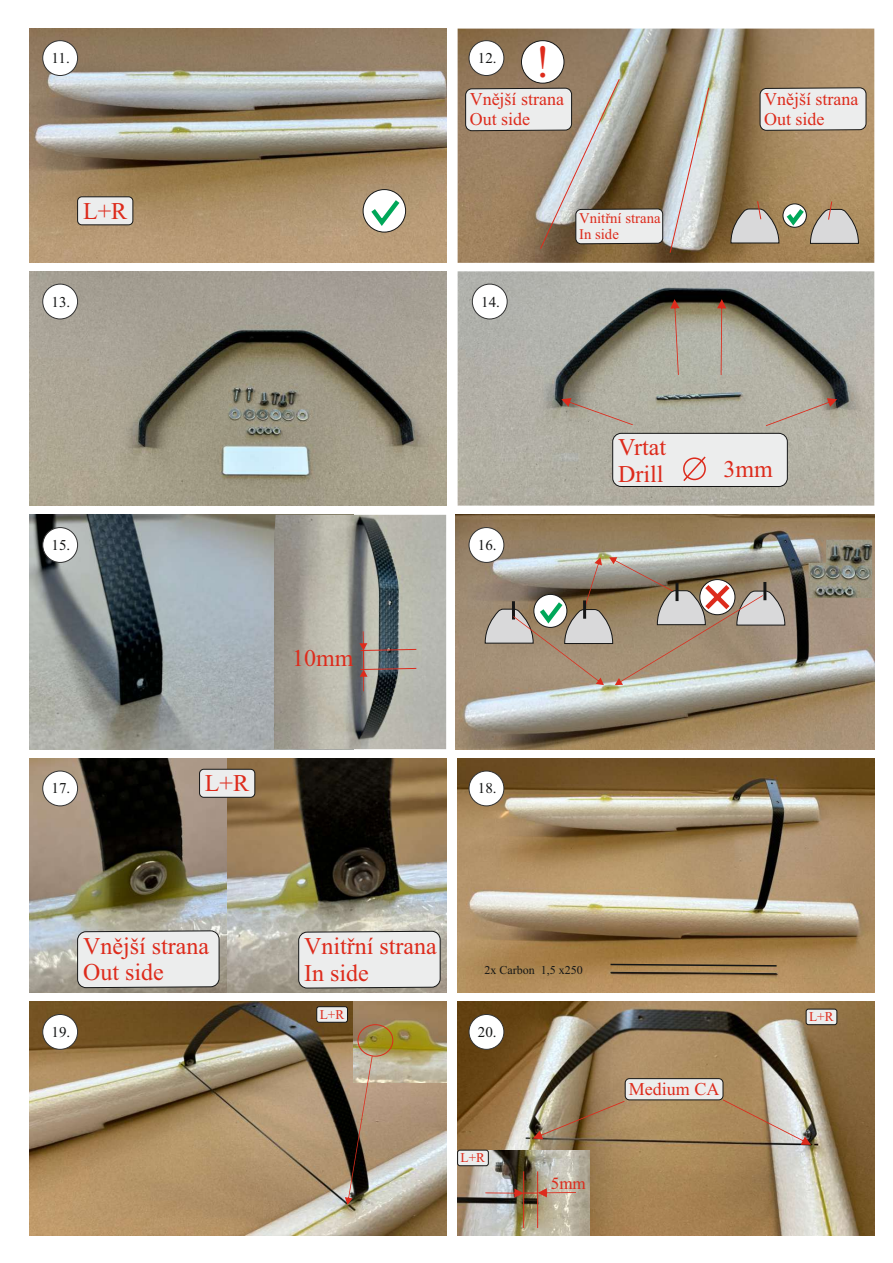
<style>
.page{position:relative;width:893px;height:1263px;background:#fff}
.page>*{position:absolute;margin:0;border:0;box-sizing:border-box;transform-origin:0 0}
.t1{font:45.9px "Times New Roman";color:#dd2b1c}
.t2{font:24px/26.5px "Times New Roman";color:#dd2b1c}
.t3{font:18px/20px "Times New Roman";color:#dd2b1c}
.t4{font:17.1px "Times New Roman";color:#dd2b1c}
.t5{font:15px "Times New Roman";color:#151616}
.t6{font:14.7px/16.4px "Times New Roman";color:#dd2b1c}
.t7{font:13.35px "Times New Roman";color:#dd2b1c}
.t8{font:12px "Times New Roman";color:#151616}
</style>
<div class="page">
<img style="left:458px;top:1002px;width:416px;height:233px">
<img style="left:29px;top:1002px;width:417px;height:233px">
<img style="left:458px;top:758px;width:416px;height:234px">
<img style="left:29px;top:758px;width:198px;height:234px">
<img style="left:456px;top:515px;width:418px;height:234px">
<img style="left:29px;top:515px;width:245px;height:234px">
<img style="left:458px;top:271px;width:416px;height:235px">
<img style="left:29px;top:271px;width:417px;height:235px">
<img style="left:458px;top:29px;width:416px;height:234px">
<img style="left:29px;top:29px;width:417px;height:234px">
<div style="left:42px;top:284px;width:36px;height:35px;background:#fff;border:1px solid #323232;border-radius:50%"></div>
<div style="left:42px;top:527px;width:36px;height:36px;background:#fff;border:1px solid #323232;border-radius:50%"></div>
<div style="left:42px;top:771px;width:36px;height:35px;background:#fff;border:1px solid #323232;border-radius:50%"></div>
<div style="left:472px;top:284px;width:36px;height:35px;background:#fff;border:1px solid #323232;border-radius:50%"></div>
<div style="left:469px;top:527px;width:35px;height:36px;background:#fff;border:1px solid #323232;border-radius:50%"></div>
<div style="left:469px;top:771px;width:35px;height:35px;background:#fff;border:1px solid #323232;border-radius:50%"></div>
<div style="left:42px;top:40px;width:36px;height:36px;background:#fff;border:1px solid #323232;border-radius:50%"></div>
<div style="left:469px;top:40px;width:35px;height:36px;background:#fff;border:1px solid #323232;border-radius:50%"></div>
<div style="left:42px;top:1014px;width:36px;height:36px;background:#fff;border:1px solid #323232;border-radius:50%"></div>
<div style="left:469px;top:1014px;width:35px;height:36px;background:#fff;border:1px solid #323232;border-radius:50%"></div>
<div style="left:77px;top:197px;width:56px;height:28px;background:#eceded;border:1px solid #151616;border-radius:4px"></div>
<svg style="left:363px;top:189px;width:43px;height:43px"></svg>
<svg style="left:367px;top:195px;width:37px;height:35px"></svg>
<div style="left:612px;top:433px;width:175px;height:54px;background:#eceded;border:1px solid #151616;border-radius:9px"></div>
<svg style="left:683px;top:456px;width:23px;height:25px"></svg>
<svg style="left:766px;top:398px;width:71px;height:28px;background:#b2a799"></svg>
<svg style="left:561px;top:398px;width:72px;height:27px;background:#ada294"></svg>
<svg style="left:670px;top:299px;width:10px;height:76px"></svg>
<svg style="left:717px;top:299px;width:9px;height:76px"></svg>
<img style="left:274px;top:515px;width:172px;height:234px">
<svg style="left:359px;top:631px;width:58px;height:60px;background:#898582"></svg>
<img style="left:227px;top:758px;width:219px;height:234px">
<svg style="left:298px;top:931px;width:142px;height:57px;background:#e2e3e3"></svg>
<div style="left:199px;top:769px;width:56px;height:28px;background:#eceded;border:1px solid #151616;border-radius:4px"></div>
<svg style="left:77px;top:930px;width:142px;height:58px;background:#e0e1e1"></svg>
<svg style="left:723px;top:1099px;width:88px;height:46px;background:#b19b82"></svg>
<div style="left:625px;top:1078px;width:98px;height:22px;background:#eceded;border:1px solid #151616;border-radius:4px"></div>
<svg style="left:760px;top:87px;width:106px;height:44px;background:#dededc"></svg>
<img style="left:669px;top:87px;width:41px;height:167px">
<svg style="left:465px;top:78px;width:198px;height:172px;background:#a89b88"></svg>
<div style="left:521px;top:40px;width:43px;height:43px;background:#fff;border:1px solid #151616;border-radius:50%"></div>
<svg style="left:730px;top:200px;width:129px;height:44px;background:#b2a691"></svg>
<svg style="left:484px;top:557px;width:302px;height:128px;background:#a69a89"></svg>
<img style="left:808px;top:540px;width:64px;height:58px">
<svg style="left:609px;top:963px;width:169px;height:11px;background:#886d46"></svg>
<img style="left:353px;top:1002px;width:93px;height:81px">
<div style="left:358px;top:1024px;width:35px;height:32px;border:1px solid #dd2b1c;border-radius:50%"></div>
<img style="left:345px;top:1056px;width:28px;height:149px">
<div style="left:317px;top:1006px;width:31px;height:16px;background:#eceded;border:1px solid #151616;border-radius:2px"></div>
<div style="left:806px;top:1009px;width:31px;height:16px;background:#eceded;border:1px solid #151616;border-radius:2px"></div>
<svg style="left:533px;top:1101px;width:92px;height:38px;background:#997e5d"></svg>
<img style="left:458px;top:1150px;width:132px;height:85px">
<hr style="left:523px;top:1171px;width:1px;height:57px;background:#dd2b1c">
<hr style="left:537px;top:1171px;width:1px;height:57px;background:#dd2b1c">
<svg style="left:485px;top:1188px;width:91px;height:10px"></svg>
<div style="left:457px;top:1150px;width:31px;height:16px;background:#eceded;border:1px solid #151616;border-radius:2px"></div>
<hr style="left:583px;top:600px;width:3px;height:19px;background:#151616">
<hr style="left:675px;top:583px;width:3px;height:18px;background:#151616">
<hr style="left:763px;top:582px;width:3px;height:18px;background:#151616">
<p class="t5" style="left:52px;top:53px;width:20px">11.</p>
<p class="t5" style="left:478px;top:53px;width:20px">12.</p>
<h1 class="t1" style="left:535px;top:45px;width:17px">!</h1>
<p class="t3" style="left:470px;top:91px;width:96px">Vnější strana<br>Out side</p>
<p class="t2" style="left:83px;top:200px;width:46px">L+R</p>
<p class="t6" style="left:579px;top:211px;width:83px">Vnitřní strana<br>In side</p>
<p class="t5" style="left:52px;top:296px;width:20px">13.</p>
<p class="t5" style="left:481px;top:296px;width:20px">14.</p>
<p class="t2" style="left:618px;top:436px;width:49px">Vrtat<br>Drill</p>
<p class="t5" style="left:52px;top:540px;width:20px">15.</p>
<p class="t5" style="left:478px;top:540px;width:20px">16.</p>
<p class="t2" style="left:292px;top:647px;width:63px">10mm</p>
<p class="t5" style="left:52px;top:783px;width:20px">17.</p>
<p class="t2" style="left:205px;top:772px;width:46px">L+R</p>
<p class="t5" style="left:478px;top:783px;width:20px">18.</p>
<p class="t2" style="left:83px;top:935px;width:127px">Vnější strana<br>Out side</p>
<p class="t2" style="left:304px;top:935px;width:134px">Vnitřní strana<br>In side</p>
<p class="t8" style="left:484px;top:966px;width:100px">2x Carbon 1,5 x250</p>
<p class="t3" style="left:764px;top:91px;width:96px">Vnější strana<br>Out side</p>
<p class="t2" style="left:724px;top:458px;width:51px">3mm</p>
<p class="t7" style="left:320px;top:1010px;width:26px">L+R</p>
<p class="t7" style="left:809px;top:1012px;width:26px">L+R</p>
<p class="t5" style="left:52px;top:1026px;width:20px">19.</p>
<p class="t5" style="left:478px;top:1026px;width:20px">20.</p>
<p class="t7" style="left:461px;top:1153px;width:26px">L+R</p>
<p class="t4" style="left:551px;top:1177px;width:37px">5mm</p>
<p class="t3" style="left:629px;top:1081px;width:92px">Medium CA</p>
</div>
